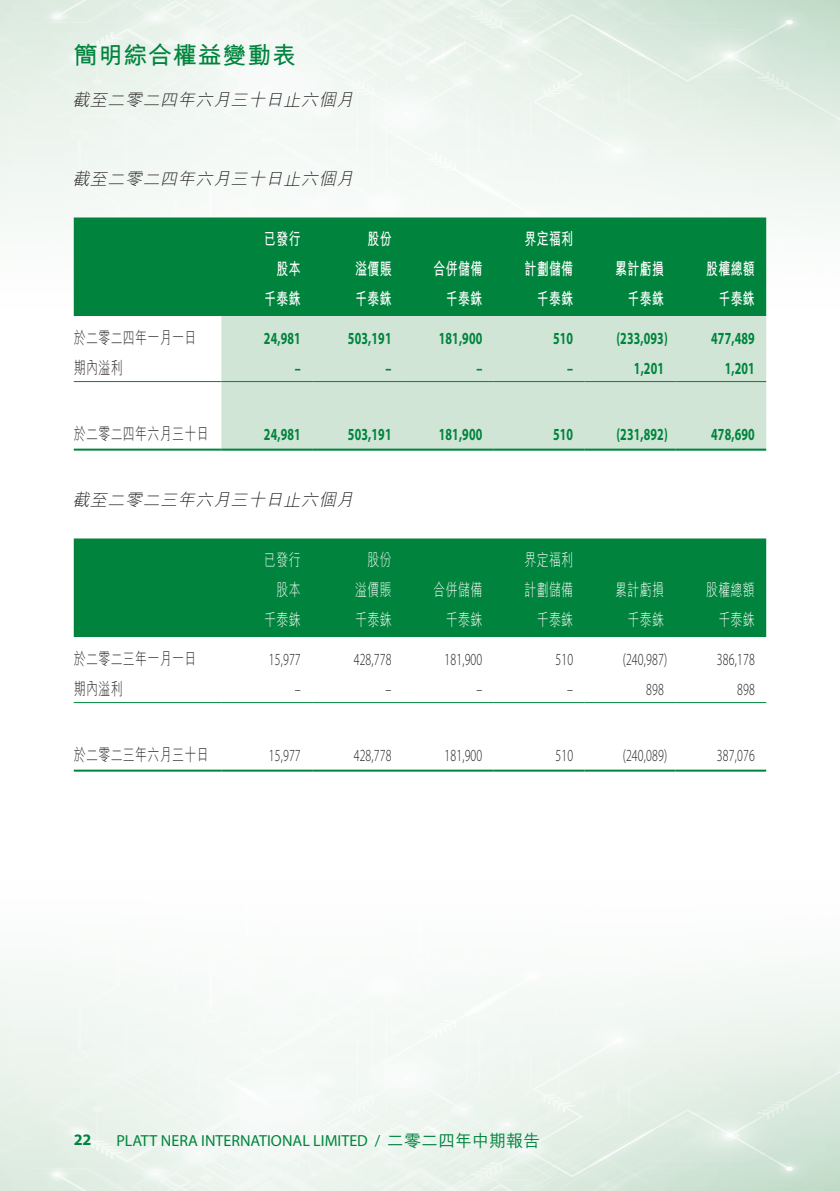
<style>
.page{position:relative;width:840px;height:1191px;background:#fff}
.page>*{position:absolute;margin:0;border:0;box-sizing:border-box;transform-origin:0 0}
.t1{font:700 24px "M Hei HK";letter-spacing:.03em;color:#00843d}
._50_Table_txt{font:700 17px "Myriad Pro";letter-spacing:.01em;color:#00843d;scale:.7 1}
._50_Table_txt-2{font:300 17px "Myriad Pro";letter-spacing:.015em;color:#231f20;scale:.7 1}
._50_Table_txt-3{font:300 17px "M Hei HK";letter-spacing:.035em;color:#231f20;scale:.7 1}
._00_txt{font:italic 300 17px "M Hei HK";color:#231f20}
._50_Table_txt-4{font:700 17px "M Hei HK";letter-spacing:.03em;color:#fff;scale:.7 1}
._50_Table_txt-5{font:300 17px "M Hei HK";letter-spacing:.035em;color:#fff;scale:.7 1}
.t2{font:16px "Myriad Pro";color:#00843d}
.t3{font:700 16px "Myriad Pro";color:#00843d}
.s1{font-family:"M Hei HK";font-weight:500;font-size:17px}
</style>
<div class="page">
<img style="left:0;top:0;width:839px;height:309px">
<div style="left:74px;top:217px;width:691px;height:99px;background:#00843d"></div>
<div style="left:221px;top:316px;width:544px;height:134px;background:#d1e5d6"></div>
<hr style="left:74px;top:381px;width:147px;height:1px;background:#00843d">
<hr style="left:221px;top:381px;width:91px;height:1px;background:#00843d">
<hr style="left:312px;top:381px;width:90px;height:1px;background:#00843d">
<hr style="left:403px;top:381px;width:90px;height:1px;background:#00843d">
<hr style="left:493px;top:381px;width:91px;height:1px;background:#00843d">
<hr style="left:584px;top:381px;width:91px;height:1px;background:#00843d">
<hr style="left:675px;top:381px;width:90px;height:1px;background:#00843d">
<hr style="left:74px;top:448px;width:147px;height:2px;background:#00843d">
<hr style="left:221px;top:448px;width:91px;height:2px;background:#00843d">
<hr style="left:312px;top:448px;width:90px;height:2px;background:#00843d">
<hr style="left:403px;top:448px;width:90px;height:2px;background:#00843d">
<hr style="left:493px;top:448px;width:91px;height:2px;background:#00843d">
<hr style="left:584px;top:448px;width:91px;height:2px;background:#00843d">
<hr style="left:675px;top:448px;width:90px;height:2px;background:#00843d">
<div style="left:74px;top:538px;width:691px;height:99px;background:#00843d"></div>
<hr style="left:74px;top:702px;width:147px;height:1px;background:#00843d">
<hr style="left:221px;top:702px;width:91px;height:1px;background:#00843d">
<hr style="left:312px;top:702px;width:90px;height:1px;background:#00843d">
<hr style="left:403px;top:702px;width:90px;height:1px;background:#00843d">
<hr style="left:493px;top:702px;width:91px;height:1px;background:#00843d">
<hr style="left:584px;top:702px;width:91px;height:1px;background:#00843d">
<hr style="left:675px;top:702px;width:90px;height:1px;background:#00843d">
<hr style="left:74px;top:769px;width:147px;height:2px;background:#00843d">
<hr style="left:221px;top:769px;width:91px;height:2px;background:#00843d">
<hr style="left:312px;top:769px;width:90px;height:2px;background:#00843d">
<hr style="left:403px;top:769px;width:90px;height:2px;background:#00843d">
<hr style="left:493px;top:769px;width:91px;height:2px;background:#00843d">
<hr style="left:584px;top:769px;width:91px;height:2px;background:#00843d">
<hr style="left:675px;top:769px;width:90px;height:2px;background:#00843d">
<p class="t1" style="left:74px;top:38px;width:224px">簡明綜合權益變動表</p>
<p class="_00_txt" style="left:72px;top:91px;width:286px">截至二零二四年六月三十日止六個月</p>
<p class="_00_txt" style="left:72px;top:170px;width:286px">截至二零二四年六月三十日止六個月</p>
<p class="_50_Table_txt-4" style="left:264px;top:227px;width:54px">已發行</p>
<p class="_50_Table_txt-4" style="left:367px;top:227px;width:36px">股份</p>
<p class="_50_Table_txt-4" style="left:524px;top:227px;width:71px">界定福利</p>
<p class="_50_Table_txt-4" style="left:276px;top:257px;width:36px">股本</p>
<p class="_50_Table_txt-4" style="left:355px;top:257px;width:54px">溢價賬</p>
<p class="_50_Table_txt-4" style="left:433px;top:257px;width:71px">合併儲備</p>
<p class="_50_Table_txt-4" style="left:524px;top:257px;width:71px">計劃儲備</p>
<p class="_50_Table_txt-4" style="left:615px;top:257px;width:71px">累計虧損</p>
<p class="_50_Table_txt-4" style="left:705px;top:257px;width:71px">股權總額</p>
<p class="_50_Table_txt-4" style="left:264px;top:287px;width:54px">千泰銖</p>
<p class="_50_Table_txt-4" style="left:355px;top:287px;width:54px">千泰銖</p>
<p class="_50_Table_txt-4" style="left:445px;top:287px;width:54px">千泰銖</p>
<p class="_50_Table_txt-4" style="left:536px;top:287px;width:54px">千泰銖</p>
<p class="_50_Table_txt-4" style="left:627px;top:287px;width:54px">千泰銖</p>
<p class="_50_Table_txt-4" style="left:718px;top:287px;width:54px">千泰銖</p>
<p class="_50_Table_txt-3" style="left:74px;top:329px;width:177px">於二零二四年一月一日</p>
<p class="_50_Table_txt" style="left:264px;top:327px;width:54px">24,981</p>
<p class="_50_Table_txt" style="left:348px;top:327px;width:64px">503,191</p>
<p class="_50_Table_txt" style="left:438px;top:327px;width:64px">181,900</p>
<p class="_50_Table_txt" style="left:552px;top:327px;width:30px">510</p>
<p class="_50_Table_txt" style="left:616px;top:327px;width:75px">(233,093)</p>
<p class="_50_Table_txt" style="left:710px;top:327px;width:64px">477,489</p>
<p class="_50_Table_txt-3" style="left:74px;top:359px;width:71px">期內溢利</p>
<p class="_50_Table_txt" style="left:295px;top:357px;width:10px">–</p>
<p class="_50_Table_txt" style="left:385px;top:357px;width:10px">–</p>
<p class="_50_Table_txt" style="left:476px;top:357px;width:10px">–</p>
<p class="_50_Table_txt" style="left:567px;top:357px;width:10px">–</p>
<p class="_50_Table_txt" style="left:633px;top:357px;width:44px">1,201</p>
<p class="_50_Table_txt" style="left:724px;top:357px;width:44px">1,201</p>
<p class="_50_Table_txt-3" style="left:74px;top:425px;width:194px">於二零二四年六月三十日</p>
<p class="_50_Table_txt" style="left:264px;top:423px;width:54px">24,981</p>
<p class="_50_Table_txt" style="left:348px;top:423px;width:64px">503,191</p>
<p class="_50_Table_txt" style="left:438px;top:423px;width:64px">181,900</p>
<p class="_50_Table_txt" style="left:552px;top:423px;width:30px">510</p>
<p class="_50_Table_txt" style="left:616px;top:423px;width:75px">(231,892)</p>
<p class="_50_Table_txt" style="left:710px;top:423px;width:64px">478,690</p>
<p class="_00_txt" style="left:72px;top:491px;width:286px">截至二零二三年六月三十日止六個月</p>
<p class="_50_Table_txt-5" style="left:264px;top:551px;width:54px">已發行</p>
<p class="_50_Table_txt-5" style="left:367px;top:551px;width:36px">股份</p>
<p class="_50_Table_txt-5" style="left:524px;top:551px;width:71px">界定福利</p>
<p class="_50_Table_txt-5" style="left:276px;top:581px;width:36px">股本</p>
<p class="_50_Table_txt-5" style="left:355px;top:581px;width:54px">溢價賬</p>
<p class="_50_Table_txt-5" style="left:433px;top:581px;width:71px">合併儲備</p>
<p class="_50_Table_txt-5" style="left:524px;top:581px;width:71px">計劃儲備</p>
<p class="_50_Table_txt-5" style="left:615px;top:581px;width:71px">累計虧損</p>
<p class="_50_Table_txt-5" style="left:705px;top:581px;width:71px">股權總額</p>
<p class="_50_Table_txt-5" style="left:264px;top:611px;width:54px">千泰銖</p>
<p class="_50_Table_txt-5" style="left:355px;top:611px;width:54px">千泰銖</p>
<p class="_50_Table_txt-5" style="left:445px;top:611px;width:54px">千泰銖</p>
<p class="_50_Table_txt-5" style="left:536px;top:611px;width:54px">千泰銖</p>
<p class="_50_Table_txt-5" style="left:627px;top:611px;width:54px">千泰銖</p>
<p class="_50_Table_txt-5" style="left:718px;top:611px;width:54px">千泰銖</p>
<p class="_50_Table_txt-3" style="left:74px;top:650px;width:177px">於二零二三年一月一日</p>
<p class="_50_Table_txt-2" style="left:269px;top:649px;width:47px">15,977</p>
<p class="_50_Table_txt-2" style="left:353px;top:649px;width:56px">428,778</p>
<p class="_50_Table_txt-2" style="left:444px;top:649px;width:56px">181,900</p>
<p class="_50_Table_txt-2" style="left:555px;top:649px;width:27px">510</p>
<p class="_50_Table_txt-2" style="left:622px;top:649px;width:65px">(240,987)</p>
<p class="_50_Table_txt-2" style="left:716px;top:649px;width:56px">386,178</p>
<p class="_50_Table_txt-3" style="left:74px;top:680px;width:71px">期內溢利</p>
<p class="_50_Table_txt-2" style="left:295px;top:679px;width:10px">–</p>
<p class="_50_Table_txt-2" style="left:385px;top:679px;width:10px">–</p>
<p class="_50_Table_txt-2" style="left:476px;top:679px;width:10px">–</p>
<p class="_50_Table_txt-2" style="left:567px;top:679px;width:10px">–</p>
<p class="_50_Table_txt-2" style="left:646px;top:679px;width:27px">898</p>
<p class="_50_Table_txt-2" style="left:736px;top:679px;width:27px">898</p>
<p class="_50_Table_txt-3" style="left:74px;top:746px;width:194px">於二零二三年六月三十日</p>
<p class="_50_Table_txt-2" style="left:269px;top:745px;width:47px">15,977</p>
<p class="_50_Table_txt-2" style="left:353px;top:745px;width:56px">428,778</p>
<p class="_50_Table_txt-2" style="left:444px;top:745px;width:56px">181,900</p>
<p class="_50_Table_txt-2" style="left:555px;top:745px;width:27px">510</p>
<p class="_50_Table_txt-2" style="left:622px;top:745px;width:65px">(240,089)</p>
<p class="_50_Table_txt-2" style="left:716px;top:745px;width:56px">387,076</p>
<p class="t3" style="left:74px;top:1129px;width:19px">22</p>
<p class="t2" style="left:116px;top:1130px;width:425px">PLATT NERA INTERNATIONAL LIMITED / <span class="s1">二零二四年中期報告</span></p>
</div>
